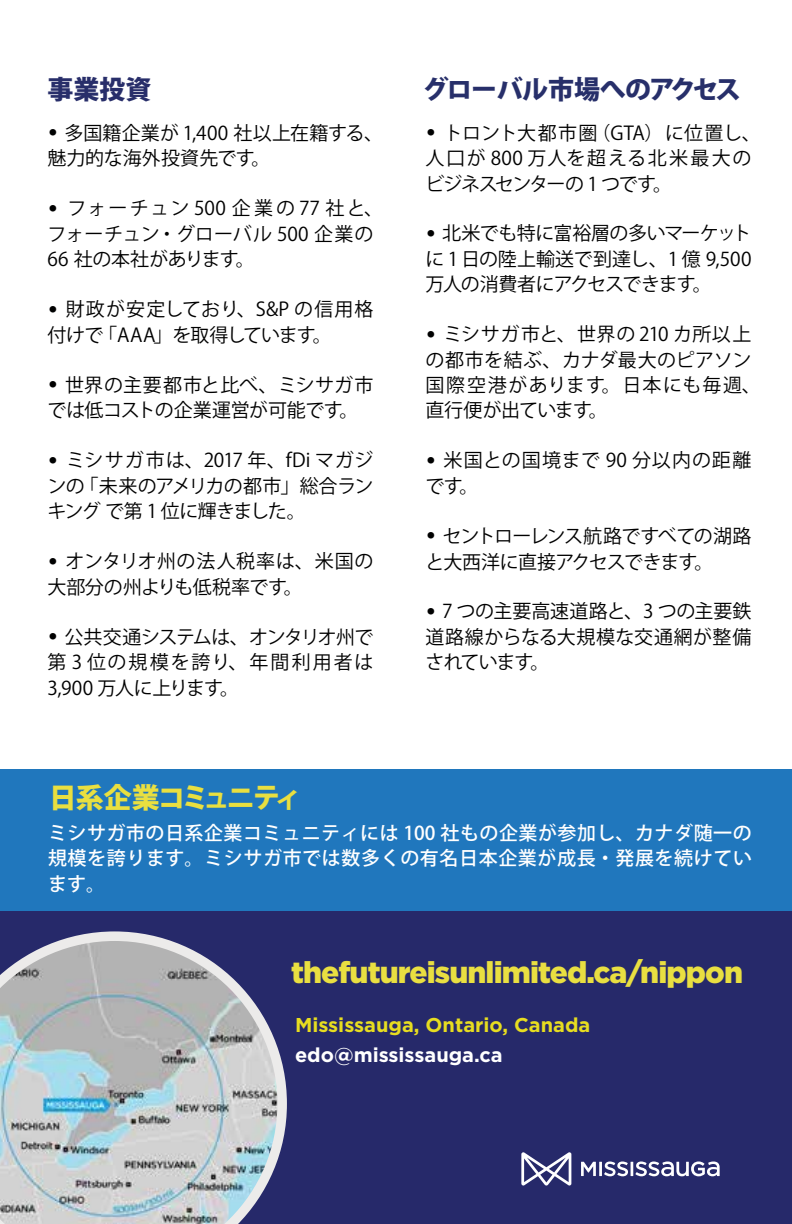
<style>
.page{position:relative;width:792px;height:1224px;background:#fff}
.page>*{position:absolute;margin:0;border:0;box-sizing:border-box;transform-origin:0 0}
.t1{font:900 30px "Gotham";letter-spacing:-.03em;color:#e9df41}
.t2{font:800 28px "Koz Go Pro";letter-spacing:-.08em;color:#e9df40}
.t3{font:800 26px "Koz Go Pro";letter-spacing:-.04em;color:#272f6a}
.t4{font:800 26px "Koz Go Pro";color:#282e6a}
.t5{font:700 20px "Gotham";color:#e7dd20}
.t6{font:700 20px "Gotham";color:#fff}
.t7{font:19px/25.4px "Koz Go Pro";letter-spacing:-.01em;color:#000}
.t8{font:500 19px/25.2px "Koz Go Pro";letter-spacing:.03em;color:#fff;text-align:justify}
.t9{font:19px/25.4px "Koz Go Pro";letter-spacing:.02em;color:#000}
.t10{font:19px/25.4px "Koz Go Pro";letter-spacing:.01em;color:#000}
.t11{font:19px/25.6px "Koz Go Pro";letter-spacing:-.04em;color:#000}
.t12{font:19px/25.6px "Koz Go Pro";letter-spacing:.045em;color:#000}
.s1{font-family:"Gotham";font-weight:700;font-size:22px;color:#000101}
</style>
<div class="page">
<div style="left:0;top:894px;width:792px;height:330px;background:#26296a"></div>
<div style="left:0;top:769px;width:792px;height:141px;background:#2077bd"></div>
<svg style="left:521px;top:1153px;width:50px;height:33px"></svg>
<svg style="left:581px;top:1162px;width:15px;height:14px"></svg>
<hr style="left:599px;top:1162px;width:3px;height:14px;background:#fff">
<svg style="left:604px;top:1161px;width:116px;height:15px"></svg>
<svg style="left:0;top:931px;width:287px;height:293px;background:#a9b1bb"></svg>
<h3 class="t4" style="left:48px;top:72px;width:106px">事業投資</h3>
<p class="t7" style="left:48px;top:120px;width:337px"><span class="s1">•</span> 多国籍企業が 1,400 社以上在籍する、魅力的な海外投資先です。</p>
<p class="t10" style="left:48px;top:196px;width:337px"><span class="s1">•</span> フォーチュン 500 企業の77 社と、フォーチュン・グローバル 500 企業の<br>66 社の本社があります。</p>
<p class="t7" style="left:48px;top:297px;width:328px"><span class="s1">•</span> 財政が安定しており、S&amp;P の信用格付けで「AAA」を取得しています。</p>
<p class="t7" style="left:48px;top:372px;width:328px"><span class="s1">•</span> 世界の主要都市と比べ、ミシサガ市では低コストの企業運営が可能です。</p>
<p class="t7" style="left:48px;top:448px;width:328px;text-align:justify"><span class="s1">•</span> ミシサガ市は、2017 年、fDi マガジンの「未来のアメリカの都市」総合ランキング で第 1 位に輝きました。</p>
<p class="t7" style="left:48px;top:549px;width:328px"><span class="s1">•</span> オンタリオ州の法人税率は、米国の大部分の州よりも低税率です。</p>
<p class="t7" style="left:48px;top:625px;width:328px;text-align:justify"><span class="s1">•</span> 公共交通システムは、オンタリオ州で第 3 位の規模を誇り、年間利用者は3,900 万人に上ります。</p>
<h3 class="t3" style="left:423px;top:72px;width:320px">グローバル市場へのアクセス</h3>
<p class="t7" style="left:425px;top:120px;width:337px"><span class="s1">•</span> トロント大都市圏（GTA）に位置し、人口が 800 万人を超える北米最大のビジネスセンターの 1 つです。</p>
<p class="t7" style="left:425px;top:221px;width:328px;text-align:justify"><span class="s1">•</span> 北米でも特に富裕層の多いマーケットに 1 日の陸上輸送で到達し、1 億 9,500万人の消費者にアクセスできます。</p>
<p class="t9" style="left:425px;top:322px;width:337px"><span class="s1">•</span> ミシサガ市と、世界の 210 カ所以上の都市を結ぶ、カナダ最大のピアソン国際空港があります。日本にも毎週、直行便が出ています。</p>
<p class="t12" style="left:425px;top:448px;width:328px"><span class="s1">•</span> 米国との国境まで 90 分以内の距離です。</p>
<p class="t11" style="left:425px;top:524px;width:328px"><span class="s1">•</span> セントローレンス航路ですべての湖路と大西洋に直接アクセスできます。</p>
<p class="t7" style="left:425px;top:599px;width:328px;text-align:justify"><span class="s1">•</span> 7 つの主要高速道路と、3 つの主要鉄道路線からなる大規模な交通網が整備されています。</p>
<h2 class="t2" style="left:49px;top:779px;width:255px">日系企業コミュニティ</h2>
<p class="t8" style="left:48px;top:822px;width:706px">ミシサガ市の日系企業コミュニティには 100 社もの企業が参加し、カナダ随一の規模を誇ります。ミシサガ市では数多くの有名日本企業が成長・発展を続けています。</p>
<h1 class="t1" style="left:291px;top:952px;width:454px">thefutureisunlimited.ca/nippon</h1>
<p class="t5" style="left:295px;top:1012px;width:297px">Mississauga, Ontario, Canada</p>
<p class="t6" style="left:295px;top:1042px;width:209px">edo@mississauga.ca</p>
</div>
